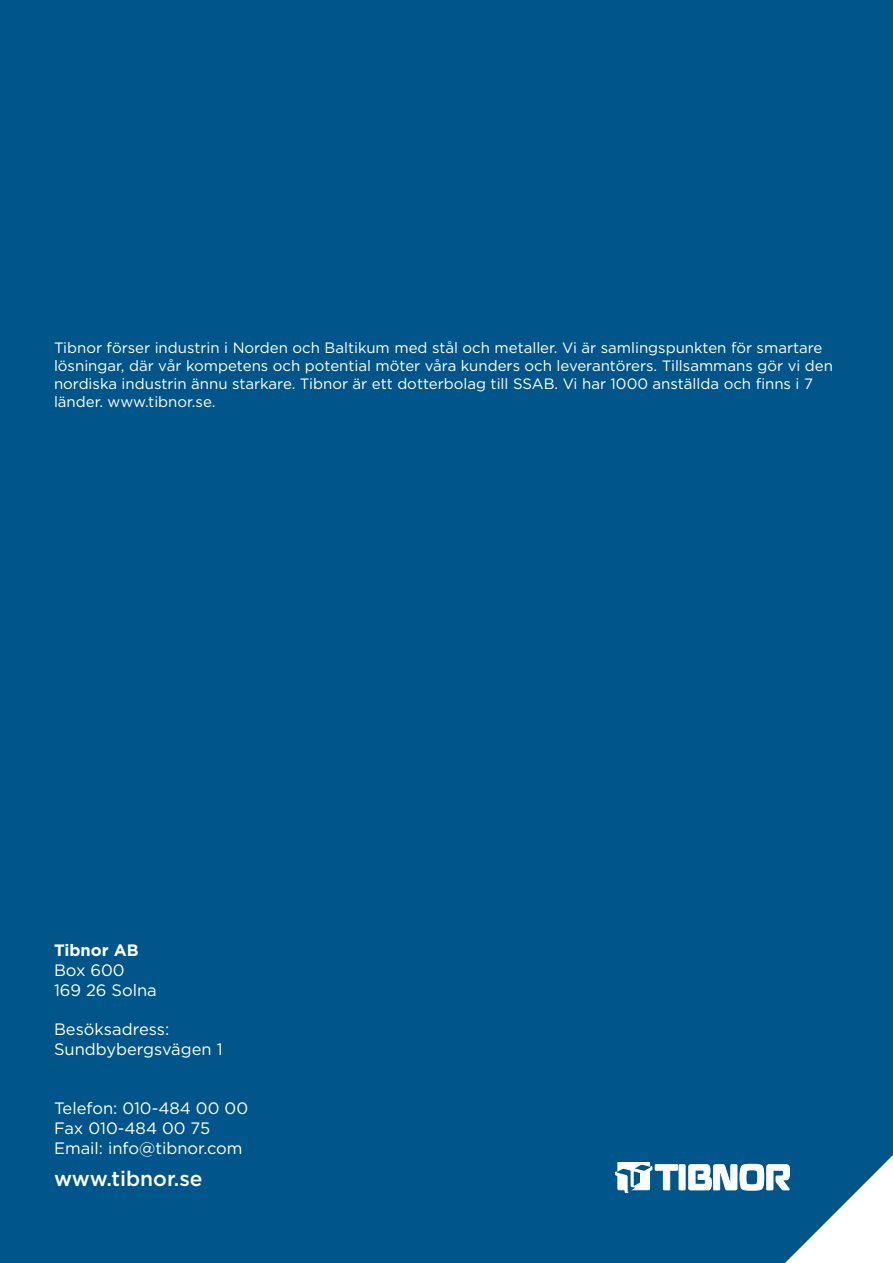
<style>
.page{position:relative;width:893px;height:1263px;background:#00558a}
.page>*{position:absolute;margin:0;border:0;box-sizing:border-box;transform-origin:0 0}
.t1{font:500 21px "Gotham";color:#fff}
.t2{font:16.5px/19.8px "Gotham";color:#fff}
.t3{font:700 16.5px "Gotham";color:#fff}
.t4{font:15px/18px "Gotham";color:#fff}
</style>
<div class="page">
<svg style="left:615px;top:1162px;width:63px;height:30px"></svg>
<div style="left:679px;top:1164px;width:6px;height:26px;background:#fff"></div>
<div style="left:679px;top:1164px;width:6px;height:26px;border:1px solid #fff"></div>
<svg style="left:689px;top:1155px;width:204px;height:108px"></svg>
<p class="t4" style="left:54px;top:338px;width:780px">Tibnor förser industrin i Norden och Baltikum med stål och metaller. Vi är samlingspunkten för smartare lösningar, där vår kompetens och potential möter våra kunders och leverantörers. Tillsammans gör vi den nordiska industrin ännu starkare. Tibnor är ett dotterbolag till SSAB. Vi har 1000 anställda och finns i 7 länder. www.tibnor.se.</p>
<p class="t3" style="left:54px;top:939px;width:86px">Tibnor AB</p>
<p class="t2" style="left:54px;top:960px;width:104px">Box 600<br>169 26 Solna</p>
<p class="t2" style="left:54px;top:1019px;width:170px">Besöksadress:<br>Sundbybergsvägen 1</p>
<p class="t2" style="left:54px;top:1098px;width:196px">Telefon: 010-484 00 00<br>Fax 010-484 00 75<br>Email: info@tibnor.com</p>
<h1 class="t1" style="left:54px;top:1165px;width:150px">www.tibnor.se</h1>
</div>
